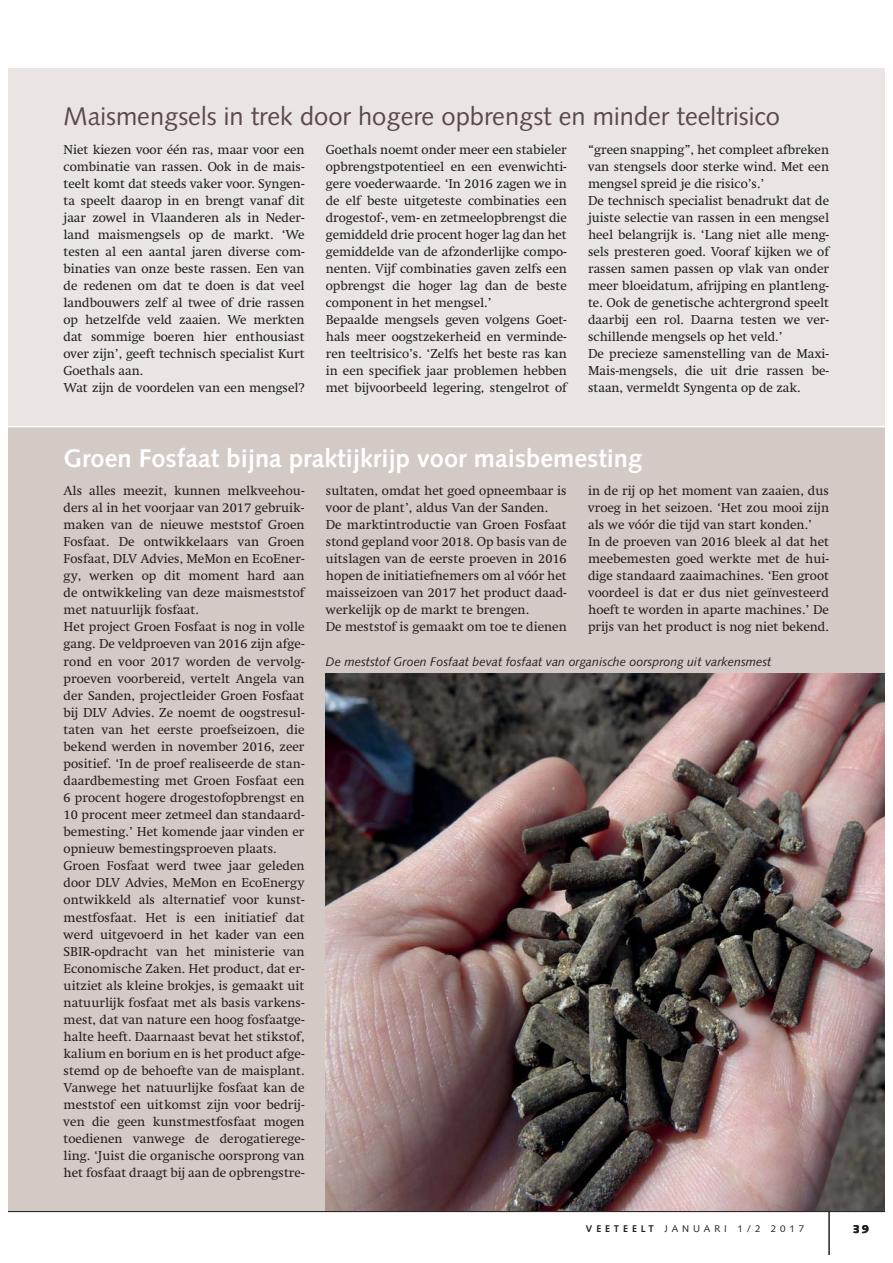
<style>
.page{position:relative;width:893px;height:1263px;background:#fff}
.page>*{position:absolute;margin:0;border:0;box-sizing:border-box;transform-origin:0 0}
.t1{font:25.5px "Syntax LT Pro";color:#5c4a4a}
.t2{font:700 25.5px "Syntax LT Pro";color:#fff}
.t3{font:13.2px/17.1px "Swift LT Pro";color:#231f20}
.t4{font:italic 12.45px "Syntax LT Pro";color:#231f20}
.t5{font:900 11.25px "Syntax LT Pro";color:#231f20}
.t6{font:9.75px "Syntax LT Pro";letter-spacing:.4em;color:#231f20}
.s1{font-weight:700}
</style>
<div class="page">
<div style="left:8px;top:427px;width:876px;height:785px;background:#d3c9c5"></div>
<img style="left:326px;top:674px;width:558px;height:537px">
<div style="left:8px;top:68px;width:876px;height:359px;background:#eae5e2"></div>
<svg style="left:8px;top:1211px;width:876px;height:43px"></svg>
<hr style="left:829px;top:1212px;width:1px;height:42px;background:#231f20">
<hr style="left:8px;top:426px;width:876px;height:1px;background:#fff">
<h1 class="t1" style="left:64px;top:107px;width:718px">Maismengsels in trek door hogere opbrengst en minder teeltrisico</h1>
<p class="t3" style="left:64px;top:142px;width:243px">Niet kiezen voor één ras, maar voor een combinatie van rassen. Ook in de mais&shy;teelt komt dat steeds vaker voor. Syngen&shy;ta speelt daarop in en brengt vanaf dit jaar zowel in Vlaanderen als in Neder&shy;land maismengsels op de markt. ‘We testen al een aantal jaren diverse com&shy;binaties van onze beste rassen. Een van de redenen om dat te doen is dat veel landbouwers zelf al twee of drie rassen op hetzelfde veld zaaien. We merkten dat sommige boeren hier enthousiast over zĳn’, geeft technisch specialist Kurt Goethals aan.<br>Wat zĳn de voordelen van een mengsel?</p>
<p class="t3" style="left:326px;top:142px;width:243px">Goethals noemt onder meer een stabieler opbrengstpotentieel en een evenwichti&shy;gere voederwaarde. ‘In 2016 zagen we in de elf beste uitgeteste combinaties een drogestof-, vem- en zetmeelopbrengst die gemiddeld drie procent hoger lag dan het gemiddelde van de afzonderlĳke compo&shy;nenten. Vĳf combinaties gaven zelfs een opbrengst die hoger lag dan de beste component in het mengsel.’<br>Bepaalde mengsels geven volgens Goet&shy;hals meer oogstzekerheid en verminde&shy;ren teeltrisico’s. ‘Zelfs het beste ras kan in een specifiek jaar problemen hebben met bĳvoorbeeld legering, stengelrot of</p>
<p class="t3" style="left:588px;top:142px;width:242px">“green snapping”, het compleet afbreken van stengsels door sterke wind. Met een mengsel spreid je die risico’s.’<br>De technisch specialist benadrukt dat de juiste selectie van rassen in een mengsel heel belangrĳk is. ‘Lang niet alle meng&shy;sels presteren goed. Vooraf kĳken we of rassen samen passen op vlak van onder meer bloeidatum, afrĳping en plantleng&shy;te. Ook de genetische achtergrond speelt daarbĳ een rol. Daarna testen we ver&shy;schillende mengsels op het veld.’<br>De precieze samenstelling van de Maxi-Mais-mengsels, die uit drie rassen be&shy;staan, vermeldt Syngenta op de zak.</p>
<h1 class="t2" style="left:64px;top:443px;width:580px">Groen Fosfaat bĳna praktĳkrĳp voor maisbemesting</h1>
<p class="t3" style="left:64px;top:483px;width:242px">Als alles meezit, kunnen melkveehou&shy;ders al in het voorjaar van 2017 gebruik&shy;maken van de nieuwe meststof Groen Fosfaat. De ontwikkelaars van Groen Fosfaat, DLV Advies, MeMon en EcoEner&shy;gy, werken op dit moment hard aan de ontwikkeling van deze maismeststof met natuurlĳk fosfaat.<br>Het project Groen Fosfaat is nog in volle gang. De veldproeven van 2016 zĳn afge&shy;rond en voor 2017 worden de vervolg&shy;proeven voorbereid, vertelt Angela van der Sanden, projectleider Groen Fosfaat bĳ DLV Advies. Ze noemt de oogstresul&shy;taten van het eerste proefseizoen, die bekend werden in november 2016, zeer positief. ‘In de proef realiseerde de stan&shy;daardbemesting met Groen Fosfaat een 6 procent hogere drogestofopbrengst en 10 procent meer zetmeel dan standaard&shy;bemesting.’ Het komende jaar vinden er opnieuw bemestingsproeven plaats.<br>Groen Fosfaat werd twee jaar geleden door DLV Advies, MeMon en EcoEnergy ontwikkeld als alternatief voor kunst&shy;mestfosfaat. Het is een initiatief dat werd uitgevoerd in het kader van een SBIR-opdracht van het ministerie van Economische Zaken. Het product, dat er&shy;uitziet als kleine brokjes, is gemaakt uit natuurlĳk fosfaat met als basis varkens&shy;mest, dat van nature een hoog fosfaatge&shy;halte heeft. Daarnaast bevat het stikstof, kalium en borium en is het product afge&shy;stemd op de behoefte van de maisplant.<br>Vanwege het natuurlĳke fosfaat kan de meststof een uitkomst zĳn voor bedrĳ&shy;ven die geen kunstmestfosfaat mogen toedienen vanwege de derogatierege&shy;ling. ‘Juist die organische oorsprong van het fosfaat draagt bĳ aan de opbrengstre-</p>
<p class="t3" style="left:588px;top:483px;width:242px">in de rĳ op het moment van zaaien, dus vroeg in het seizoen. ‘Het zou mooi zĳn als we vóór die tĳd van start konden.’<br>In de proeven van 2016 bleek al dat het meebemesten goed werkte met de hui&shy;dige standaard zaaimachines. ‘Een groot voordeel is dat er dus niet geïnvesteerd hoeft te worden in aparte machines.’ De prĳs van het product is nog niet bekend.</p>
<p class="t4" style="left:326px;top:654px;width:447px">De meststof Groen Fosfaat bevat fosfaat van organische oorsprong uit varkensmest</p>
<p class="t3" style="left:326px;top:483px;width:242px">sultaten, omdat het goed opneembaar is voor de plant’, aldus Van der Sanden.<br>De marktintroductie van Groen Fosfaat stond gepland voor 2018. Op basis van de uitslagen van de eerste proeven in 2016 hopen de initiatiefnemers om al vóór het maisseizoen van 2017 het product daad&shy;werkelĳk op de markt te brengen.<br>De meststof is gemaakt om toe te dienen</p>
<p class="t6" style="left:586px;top:1225px;width:220px"><span class="s1">VEETEELT</span> JANUARI 1/2 2017</p>
<p class="t5" style="left:853px;top:1222px;width:18px">39</p>
</div>
